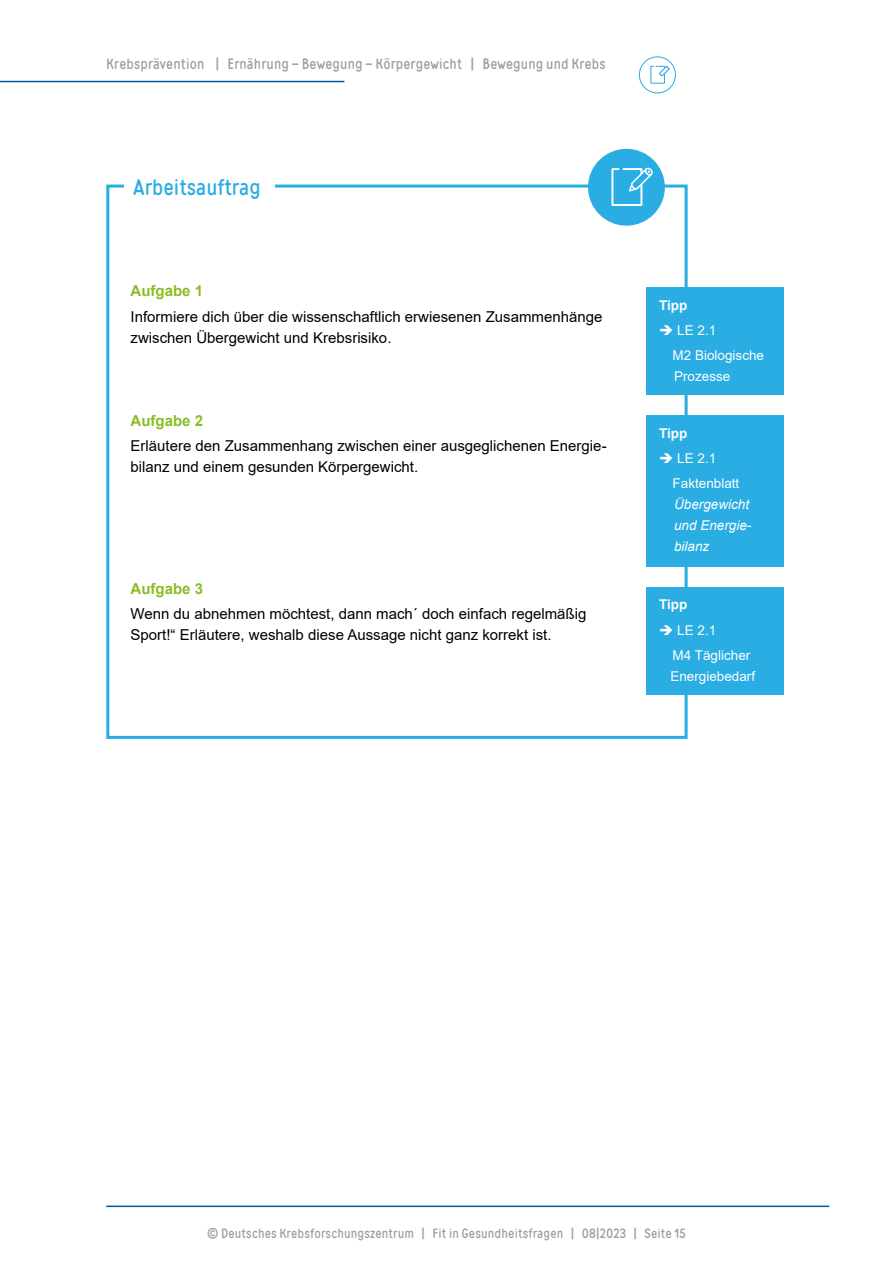
<style>
.page{position:relative;width:893px;height:1263px;background:#fff}
.page>*{position:absolute;margin:0;border:0;box-sizing:border-box;transform-origin:0 0}
.t1{font:22.5px "Matias";color:#29ade2}
.t2{font:700 15.15px "Arial";color:#8abe25}
.t3{font:15px/21px "Arial";color:#000}
.t4{font:15px "Matias";letter-spacing:.01em;color:#9d9e9e}
.t5{font:13.5px/25.2px "Arial";color:#fff}
.t6{font:13.5px "Matias";letter-spacing:.01em;color:#9d9e9e}
.t7{font:italic 13.5px/21px "Arial";color:#fff}
.t8{font:700 13.5px "Arial";color:#fff}
</style>
<div class="page">
<hr style="left:106px;top:1205px;width:723px;height:2px;background:#005899">
<hr style="left:0;top:81px;width:344px;height:1px;background:#005899">
<div style="left:106px;top:185px;width:582px;height:554px;border:3px solid #29ade2"></div>
<div style="left:588px;top:149px;width:77px;height:77px;background:#29ade2;border-radius:50%"></div>
<svg style="left:611px;top:167px;width:42px;height:39px"></svg>
<div style="left:125px;top:174px;width:150px;height:25px;background:#fff"></div>
<div style="left:639px;top:56px;width:37px;height:37px;border:1px solid #29ade2;border-radius:50%"></div>
<svg style="left:650px;top:65px;width:20px;height:19px"></svg>
<div style="left:646px;top:587px;width:137px;height:107px;background:#29ade2"></div>
<div style="left:646px;top:415px;width:137px;height:151px;background:#29ade2"></div>
<div style="left:646px;top:287px;width:137px;height:108px;background:#29ade2"></div>
<p class="t4" style="left:106px;top:55px;width:501px">Krebsprävention | Ernährung – Bewegung – Körpergewicht | Bewegung und Krebs</p>
<h1 class="t1" style="left:133px;top:174px;width:129px">Arbeitsauftrag</h1>
<p class="t2" style="left:131px;top:280px;width:74px">Aufgabe 1</p>
<p class="t3" style="left:131px;top:306px;width:473px">Informiere dich über die wissenschaftlich erwiesenen Zusammenhänge zwischen Übergewicht und Krebsrisiko.</p>
<p class="t2" style="left:131px;top:410px;width:74px">Aufgabe 2</p>
<p class="t3" style="left:131px;top:435px;width:478px">Erläutere den Zusammenhang zwischen einer ausgeglichenen Energie&shy;bilanz und einem gesunden Körpergewicht.</p>
<p class="t2" style="left:131px;top:578px;width:74px">Aufgabe 3</p>
<p class="t3" style="left:131px;top:603px;width:457px">Wenn du abnehmen möchtest, dann mach´ doch einfach regelmäßig<br>Sport!“ Erläutere, weshalb diese Aussage nicht ganz korrekt ist.</p>
<p class="t8" style="left:659px;top:295px;width:30px">Tipp</p>
<p class="t5" style="left:673px;top:317px;width:93px;text-indent:-14px">➔ LE 2.1<br>M2 Biologische</p>
<p class="t5" style="left:674px;top:364px;width:58px">Prozesse</p>
<p class="t8" style="left:659px;top:423px;width:30px">Tipp</p>
<p class="t5" style="left:673px;top:445px;width:68px;text-indent:-14px">➔ LE 2.1<br>Faktenblatt</p>
<p class="t7" style="left:674px;top:494px;width:79px">Übergewicht und Energie&shy;bilanz</p>
<p class="t8" style="left:659px;top:595px;width:30px">Tipp</p>
<p class="t5" style="left:673px;top:617px;width:79px;text-indent:-14px">➔ LE 2.1<br>M4 Täglicher</p>
<p class="t5" style="left:670px;top:663px;width:86px">Energiebedarf</p>
<p class="t6" style="left:207px;top:1225px;width:480px">© Deutsches Krebsforschungszentrum | Fit in Gesundheitsfragen | 08|2023 | Seite 15</p>
</div>
